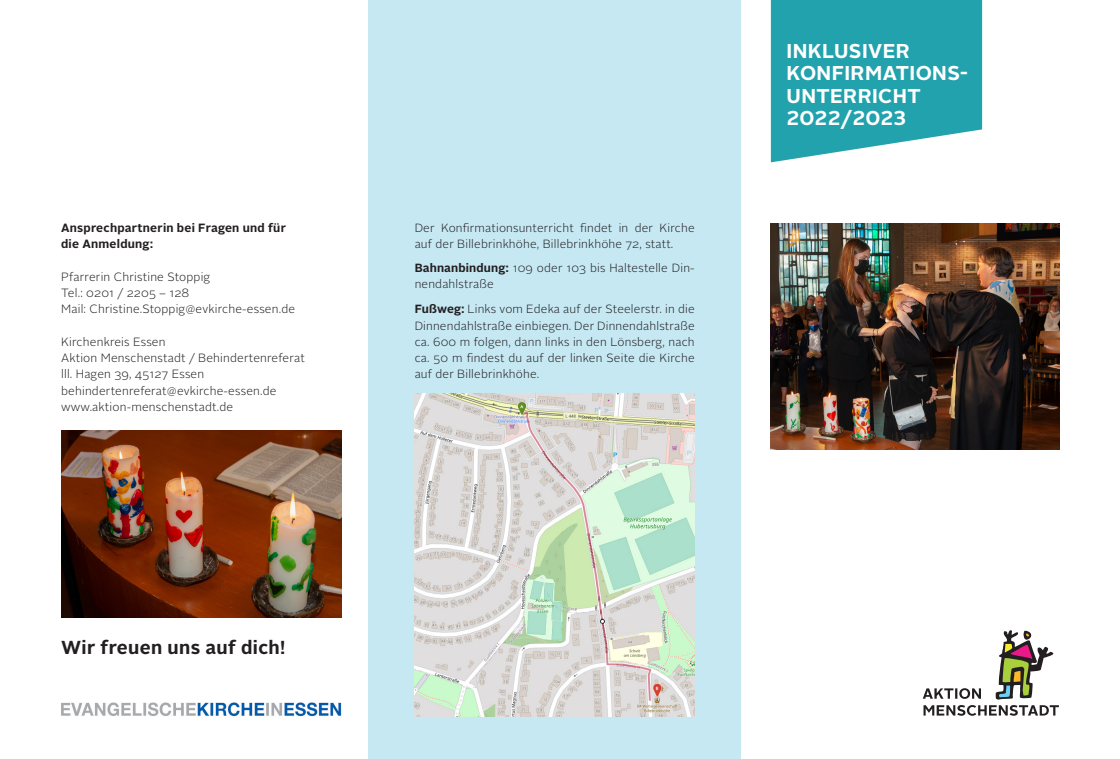
<style>
.page{position:relative;width:1120px;height:759px;background:#fff}
.page>*{position:absolute;margin:0;border:0;box-sizing:border-box;transform-origin:0 0}
.t1{font:700 20px "Alright Sans";letter-spacing:.02em;color:#fff}
.t2{font:700 18.75px "Alright Sans";letter-spacing:.02em;color:#231f20}
.t3{font:300 12px "Alright Sans";letter-spacing:.015em;color:#231f20}
.t4{font:700 12px "Alright Sans";letter-spacing:.02em;color:#231f20}
.t5{font:300 11.88px/16.2px "Alright Sans";letter-spacing:.015em;color:#231f20}
.s1{font-weight:700}
</style>
<div class="page">
<div style="left:369px;top:0;width:372px;height:758px;background:#c5e8f3"></div>
<svg style="left:771px;top:0;width:211px;height:162px;background:#37abb5"></svg>
<img style="left:771px;top:223px;width:288px;height:226px">
<svg style="left:922px;top:630px;width:137px;height:85px"></svg>
<img style="left:415px;top:393px;width:279px;height:323px">
<img style="left:61px;top:430px;width:280px;height:186px">
<img style="left:61px;top:702px;width:280px;height:14px">
<p class="t4" style="left:61px;top:219px;width:226px">Ansprechpartnerin bei Fragen und für</p>
<p class="t4" style="left:61px;top:236px;width:93px">die Anmeldung:</p>
<p class="t3" style="left:61px;top:268px;width:151px">Pfarrerin Christine Stoppig</p>
<p class="t3" style="left:61px;top:285px;width:130px">Tel.: 0201 / 2205 – 128</p>
<p class="t3" style="left:61px;top:301px;width:235px">Mail: Christine.Stoppig@evkirche-essen.de</p>
<p class="t3" style="left:61px;top:333px;width:106px">Kirchenkreis Essen</p>
<p class="t3" style="left:61px;top:350px;width:245px">Aktion Menschenstadt / Behindertenreferat</p>
<p class="t3" style="left:61px;top:366px;width:145px">lll. Hagen 39, 45127 Essen</p>
<p class="t3" style="left:61px;top:382px;width:217px">behindertenreferat@evkirche-essen.de</p>
<p class="t3" style="left:61px;top:398px;width:174px">www.aktion-menschenstadt.de</p>
<p class="t2" style="left:61px;top:633px;width:226px">Wir freuen uns auf dich!</p>
<p class="t5" style="left:415px;top:220px;width:281px">Der Konfirmationsunterricht findet in der Kirche auf der Billebrinkhöhe, Billebrinkhöhe 72, statt.</p>
<p class="t5" style="left:415px;top:260px;width:281px"><span class="s1">Bahnanbindung:</span> 109 oder 103 bis Haltestelle Din&shy;nendahlstraße</p>
<p class="t5" style="left:415px;top:301px;width:281px;text-align:justify"><span class="s1">Fußweg:</span> Links vom Edeka auf der Steelerstr. in die Dinnendahlstraße einbiegen. Der Dinnendahlstraße ca. 600 m folgen, dann links in den Lönsberg, nach ca. 50 m findest du auf der linken Seite die Kirche auf der Billebrinkhöhe.</p>
<p class="t1" style="left:786px;top:37px;width:125px">INKLUSIVER</p>
<p class="t1" style="left:786px;top:59px;width:183px">KONFIRMATIONS-</p>
<p class="t1" style="left:786px;top:82px;width:136px">UNTERRICHT</p>
<p class="t1" style="left:786px;top:104px;width:121px">2022/2023</p>
</div>
